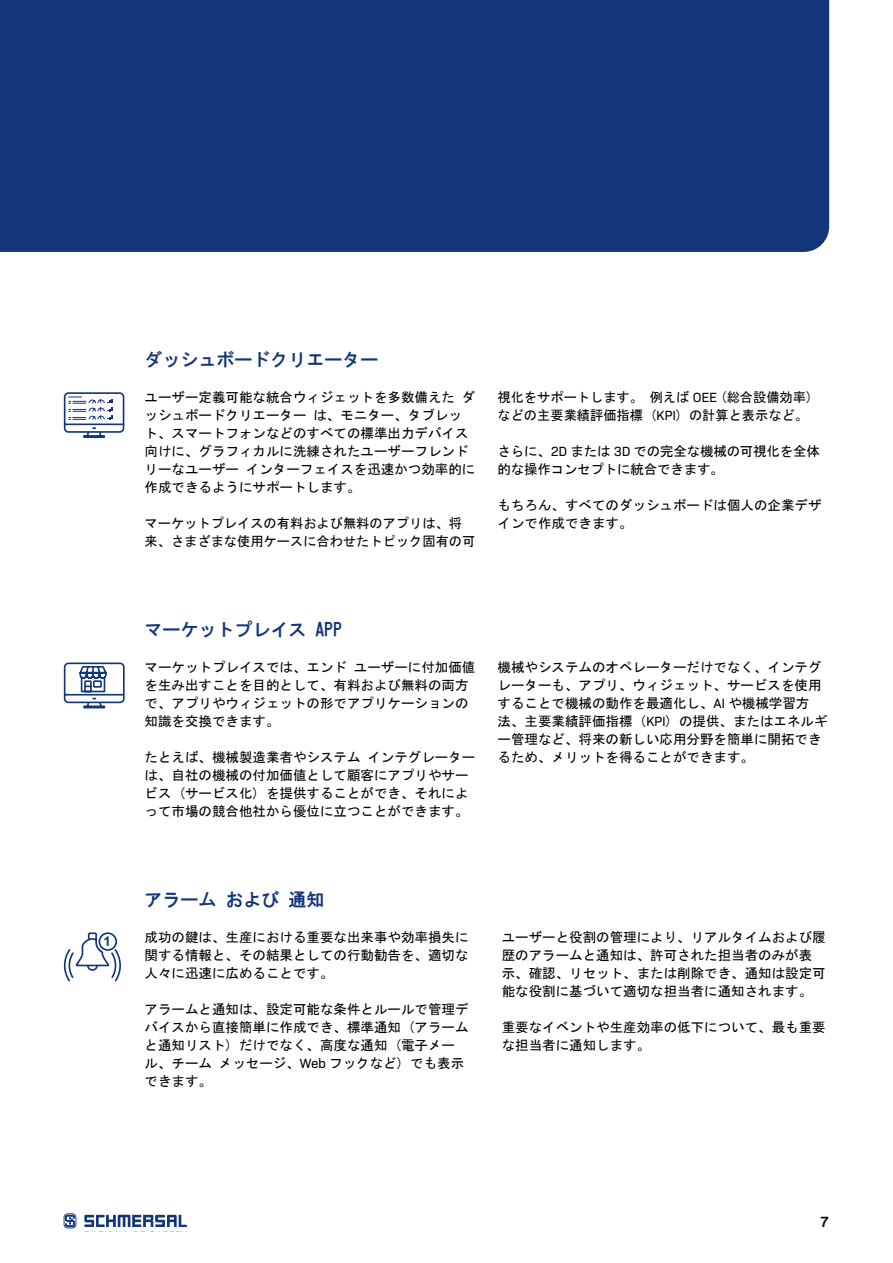
<style>
.page{position:relative;width:893px;height:1263px;background:#fff}
.page>*{position:absolute;margin:0;border:0;box-sizing:border-box;transform-origin:0 0}
.t1{font:18px "HG Gothic E";color:#13357a}
.t2{font:600 15px "Bio Sans";color:#000}
.t3{font:13.5px/18px "MS Gothic";color:#000}
.t4{font:700 13.35px "Arial";color:#13357a}
.s1{font-family:"Bio Sans"}
</style>
<div class="page">
<div style="left:0;top:0;width:829px;height:252px;background:#13357a"></div>
<svg style="left:85px;top:1215px;width:102px;height:12px"></svg>
<svg style="left:64px;top:1213px;width:12px;height:15px"></svg>
<svg style="left:64px;top:392px;width:60px;height:46px"></svg>
<svg style="left:64px;top:662px;width:61px;height:46px"></svg>
<svg style="left:64px;top:932px;width:57px;height:49px"></svg>
<p class="t4" style="left:104px;top:932px;width:9px">1</p>
<h1 class="t1" style="left:145px;top:350px;width:235px">ダッシュボードクリエーター</h1>
<p class="t3" style="left:145px;top:388px;width:332px">ユーザー定義可能な統合ウィジェットを多数備えた ダッシュボードクリエーター は、モニター、タブレット、スマートフォンなどのすべての標準出力デバイス向けに、グラフィカルに洗練されたユーザーフレンドリーなユーザー インターフェイスを迅速かつ効率的に作成できるようにサポートします。</p>
<p class="t3" style="left:145px;top:514px;width:332px">マーケットプレイスの有料および無料のアプリは、将来、さまざまな使用ケースに合わせたトピック固有の可</p>
<p class="t3" style="left:497px;top:388px;width:317px">視化をサポートします。 例えば <span class="s1">OEE</span> (総合設備効率)などの主要業績評価指標 (<span class="s1">KPI</span>) の計算と表示など。</p>
<p class="t3" style="left:497px;top:442px;width:324px">さらに、<span class="s1">2D</span> または <span class="s1">3D</span> での完全な機械の可視化を全体的な操作コンセプトに統合できます。</p>
<p class="t3" style="left:497px;top:496px;width:325px">もちろん、すべてのダッシュボードは個人の企業デザインで作成できます。</p>
<h1 class="t1" style="left:145px;top:620px;width:199px">マーケットプレイス APP</h1>
<p class="t3" style="left:145px;top:658px;width:332px">マーケットプレイスでは、エンド ユーザーに付加価値を生み出すことを目的として、有料および無料の両方で、アプリやウィジェットの形でアプリケーションの知識を交換できます。</p>
<p class="t3" style="left:145px;top:748px;width:332px">たとえば、機械製造業者やシステム インテグレーターは、自社の機械の付加価値として顧客にアプリやサービス (サービス化) を提供することができ、それによって市場の競合他社から優位に立つことができます。</p>
<p class="t3" style="left:497px;top:658px;width:332px">機械やシステムのオペレーターだけでなく、インテグレーターも、アプリ、ウィジェット、サービスを使用することで機械の動作を最適化し、<span class="s1">AI</span> や機械学習方<br>法、主要業績評価指標 (<span class="s1">KPI</span>) の提供、またはエネルギー管理など、将来の新しい応用分野を簡単に開拓できるため、メリットを得ることができます。</p>
<h1 class="t1" style="left:145px;top:890px;width:181px">アラーム および 通知</h1>
<p class="t3" style="left:145px;top:928px;width:325px;text-align:justify">成功の鍵は、生産における重要な出来事や効率損失に関する情報と、その結果としての行動勧告を、適切な人々に迅速に広めることです。</p>
<p class="t3" style="left:145px;top:1000px;width:325px">アラームと通知は、設定可能な条件とルールで管理デバイスから直接簡単に作成でき、標準通知 (アラームと通知リスト) だけでなく、高度な通知 (電子メール、チーム メッセージ、<span class="s1">Web</span> フックなど) でも表示できます。</p>
<p class="t3" style="left:502px;top:928px;width:326px">ユーザーと役割の管理により、リアルタイムおよび履歴のアラームと通知は、許可された担当者のみが表示、確認、リセット、または削除でき、通知は設定可能な役割に基づいて適切な担当者に通知されます。</p>
<p class="t3" style="left:502px;top:1018px;width:326px">重要なイベントや生産効率の低下について、最も重要な担当者に通知します。</p>
<p class="t2" style="left:820px;top:1210px;width:10px">7</p>
</div>
